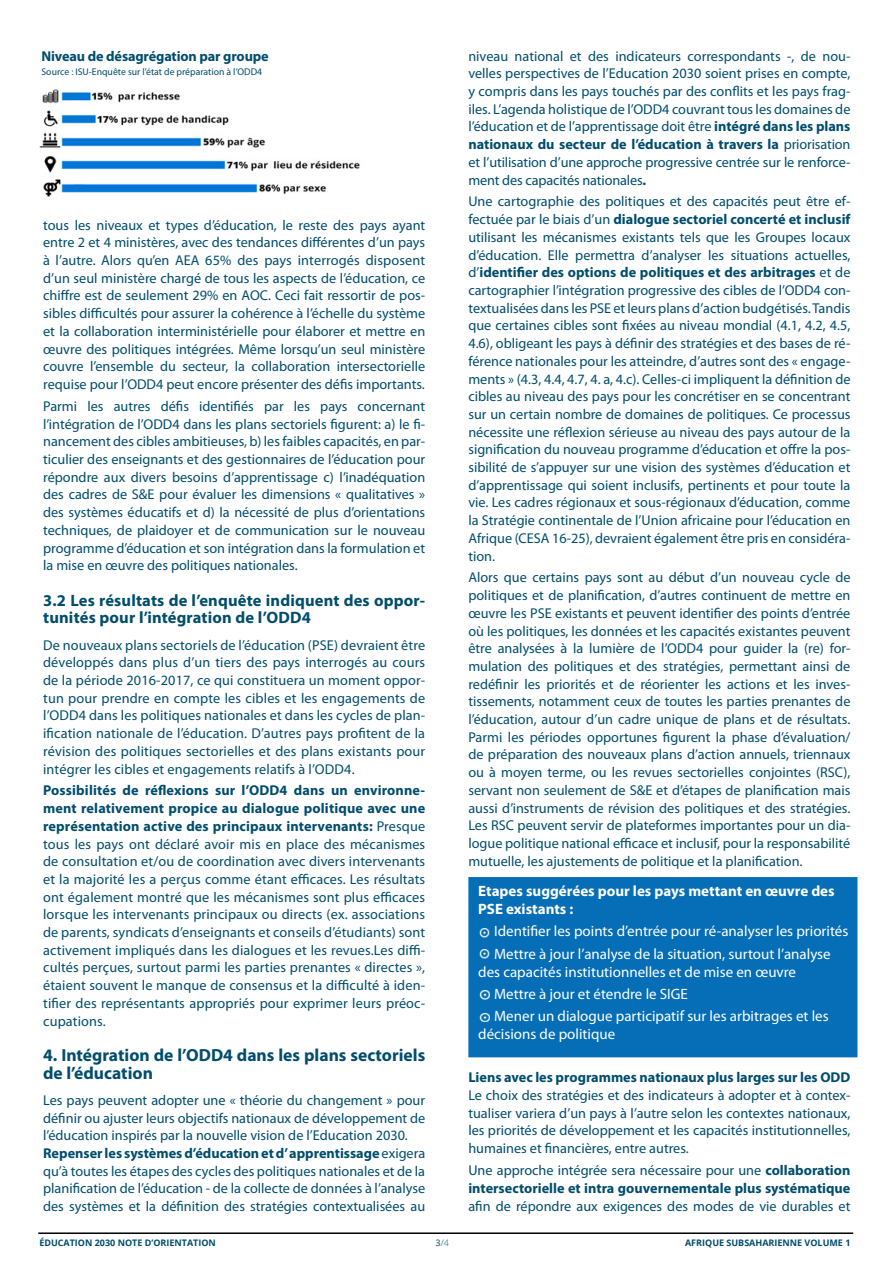
<style>
.page{position:relative;width:893px;height:1263px;background:#fff}
.page>*{position:absolute;margin:0;border:0;box-sizing:border-box;transform-origin:0 0}
.t1{font:700 17.55px/17.7px "Myriad Pro";color:#004d6d}
.t2{font:700 16.5px/17.7px "Myriad Pro";letter-spacing:.01em;color:#004d6d}
.t3{font:15px/22.2px "Myriad Pro";color:#fff}
.t4{font:700 15px/18px "Myriad Pro";color:#fff}
.t5{font:14.25px/17.7px "Myriad Pro";color:#004d6d;text-align:justify}
.t6{font:700 14.25px/17.7px "Myriad Pro";color:#004d6d}
.t7{font:9.75px "Myriad Pro";color:#004d6d}
.t8{font:700 9px "Open Sans";color:#004d6d}
.t9{font:300 9px "Open Sans";color:#004d6d}
.s1{font-weight:700}
.s2{font-weight:400}
</style>
<div class="page">
<hr style="left:38px;top:1232px;width:815px;height:2px;background:#000">
<img style="left:39px;top:89px;width:321px;height:108px">
<div style="left:468px;top:877px;width:389px;height:180px;background:#056eb7;border:2px solid #056eb7"></div>
<svg style="left:479px;top:949px;width:10px;height:10px"></svg>
<svg style="left:479px;top:928px;width:10px;height:10px"></svg>
<svg style="left:480px;top:990px;width:9px;height:9px"></svg>
<svg style="left:479px;top:1013px;width:10px;height:8px"></svg>
<p class="t6" style="left:41px;top:47px;width:229px">Niveau de désagrégation par groupe</p>
<p class="t7" style="left:41px;top:66px;width:222px">Source : ISU-Enquête sur l’état de préparation à l’ODD4</p>
<p class="t5" style="left:43px;top:216px;width:384px">tous les niveaux et types d’éducation, le reste des pays ayant entre 2 et 4 ministères, avec des tendances différentes d’un pays à l’autre. Alors qu’en AEA 65% des pays interrogés disposent d’un seul ministère chargé de tous les aspects de l’éducation, ce chiffre est de seulement 29% en AOC. Ceci fait ressortir de pos&shy;sibles difficultés pour assurer la cohérence à l’échelle du système et la collaboration interministérielle pour élaborer et mettre en œuvre des politiques intégrées. Même lorsqu’un seul ministère couvre l’ensemble du secteur, la collaboration intersectorielle requise pour l’ODD4 peut encore présenter des défis importants.</p>
<p class="t5" style="left:43px;top:397px;width:384px">Parmi les autres défis identifiés par les pays concernant l’intégration de l’ODD4 dans les plans sectoriels figurent: a) le fi&shy;nancement des cibles ambitieuses, b) les faibles capacités, en par&shy;ticulier des enseignants et des gestionnaires de l’éducation pour répondre aux divers besoins d’apprentissage c) l’inadéquation des cadres de S&amp;E pour évaluer les dimensions « qualitatives » des systèmes éducatifs et d) la nécessité de plus d’orientations techniques, de plaidoyer et de communication sur le nouveau programme d’éducation et son intégration dans la formulation et la mise en œuvre des politiques nationales.</p>
<p class="t2" style="left:43px;top:591px;width:384px">3.2 Les résultats de l’enquête indiquent des oppor&shy;tunités pour l’intégration de l’ODD4</p>
<p class="t5" style="left:43px;top:636px;width:384px">De nouveaux plans sectoriels de l’éducation (PSE) devraient être développés dans plus d’un tiers des pays interrogés au cours de la période 2016-2017, ce qui constituera un moment oppor&shy;tun pour prendre en compte les cibles et les engagements de l’ODD4 dans les politiques nationales et dans les cycles de plan&shy;ification nationale de l’éducation. D’autres pays profitent de la révision des politiques sectorielles et des plans existants pour intégrer les cibles et engagements relatifs à l’ODD4.</p>
<p class="t5" style="left:43px;top:782px;width:384px"><span class="s1">Possibilités de réflexions sur l’ODD4 dans un environne&shy;ment relativement propice au dialogue politique avec une représentation active des principaux intervenants:</span> Presque tous les pays ont déclaré avoir mis en place des mécanismes de consultation et/ou de coordination avec divers intervenants et la majorité les a perçus comme étant efficaces. Les résultats ont également montré que les mécanismes sont plus efficaces lorsque les intervenants principaux ou directs (ex. associations de parents, syndicats d’enseignants et conseils d’étudiants) sont activement impliqués dans les dialogues et les revues.Les diffi&shy;cultés perçues, surtout parmi les parties prenantes « directes », étaient souvent le manque de consensus et la difficulté à iden&shy;tifier des représentants appropriés pour exprimer leurs préoc&shy;cupations.</p>
<p class="t1" style="left:43px;top:1046px;width:384px">4. Intégration de l’ODD4 dans les plans sectoriels de l’éducation</p>
<p class="t5" style="left:43px;top:1091px;width:384px;text-align:left">Les pays peuvent adopter une « théorie du changement » pour définir ou ajuster leurs objectifs nationaux de développement de l’éducation inspirés par la nouvelle vision de l’Education 2030.<br><span class="s1">Repenser les systèmes d’éducation et d’ apprentissage</span> exigera qu’à toutes les étapes des cycles des politiques nationales et de la planification de l’éducation - de la collecte de données à l’analyse des systèmes et la définition des stratégies contextualisées au</p>
<p class="t5" style="left:468px;top:47px;width:384px">niveau national et des indicateurs correspondants -, de nou&shy;velles perspectives de l’Education 2030 soient prises en compte, y compris dans les pays touchés par des conflits et les pays frag&shy;iles. L’agenda holistique de l’ODD4 couvrant tous les domaines de l’éducation et de l’apprentissage doit être <span class="s1">intégré dans les plans nationaux du secteur de l’éducation à travers la</span> priorisation et l’utilisation d’une approche progressive centrée sur le renforce&shy;ment des capacités nationales<span class="s1">.</span></p>
<p class="t5" style="left:468px;top:193px;width:384px">Une cartographie des politiques et des capacités peut être ef&shy;fectuée par le biais d’un <span class="s1">dialogue sectoriel concerté et inclusif </span>utilisant les mécanismes existants tels que les Groupes locaux d’éducation. Elle permettra d’analyser les situations actuelles, d’<span class="s1">identifier des options de politiques et des arbitrages</span> et de cartographier l’intégration progressive des cibles de l’ODD4 con&shy;textualisées dans les PSE et leurs plans d’action budgétisés. Tandis que certaines cibles sont fixées au niveau mondial (4.1, 4.2, 4.5, 4.6), obligeant les pays à définir des stratégies et des bases de ré&shy;férence nationales pour les atteindre, d’autres sont des « engage&shy;ments » (4.3, 4.4, 4.7, 4. a, 4.c). Celles-ci impliquent la définition de cibles au niveau des pays pour les concrétiser en se concentrant sur un certain nombre de domaines de politiques. Ce processus nécessite une réflexion sérieuse au niveau des pays autour de la signification du nouveau programme d’éducation et offre la pos&shy;sibilité de s’appuyer sur une vision des systèmes d’éducation et d’apprentissage qui soient inclusifs, pertinents et pour toute la vie. Les cadres régionaux et sous-régionaux d’éducation, comme la Stratégie continentale de l’Union africaine pour l’éducation en Afrique (CESA 16-25), devraient également être pris en considéra&shy;tion.</p>
<p class="t5" style="left:468px;top:569px;width:384px">Alors que certains pays sont au début d’un nouveau cycle de politiques et de planification, d’autres continuent de mettre en œuvre les PSE existants et peuvent identifier des points d’entrée où les politiques, les données et les capacités existantes peuvent être analysées à la lumière de l’ODD4 pour guider la (re) for&shy;mulation des politiques et des stratégies, permettant ainsi de redéfinir les priorités et de réorienter les actions et les inves&shy;tissements, notamment ceux de toutes les parties prenantes de l’éducation, autour d’un cadre unique de plans et de résultats.<br>Parmi les périodes opportunes figurent la phase d’évaluation/ de préparation des nouveaux plans d’action annuels, triennaux ou à moyen terme, ou les revues sectorielles conjointes (RSC), servant non seulement de S&amp;E et d’étapes de planification mais aussi d’instruments de révision des politiques et des stratégies.<br>Les RSC peuvent servir de plateformes importantes pour un dia&shy;logue politique national efficace et inclusif, pour la responsabilité mutuelle, les ajustements de politique et la planification.</p>
<p class="t4" style="left:478px;top:881px;width:358px">Etapes suggérées pour les pays mettant en œuvre des<br>PSE existants :</p>
<p class="t3" style="left:494px;top:920px;width:356px">Identifier les points d’entrée pour ré-analyser les priorités<br>Mettre à jour l’analyse de la situation, surtout l’analyse</p>
<p class="t3" style="left:494px;top:960px;width:336px;text-indent:-16px">des capacités institutionnelles et de mise en œuvre<br>Mettre à jour et étendre le SIGE<br>Mener un dialogue participatif sur les arbitrages et les</p>
<p class="t3" style="left:478px;top:1023px;width:139px">décisions de politique</p>
<p class="t6" style="left:468px;top:1068px;width:384px">Liens avec les programmes nationaux plus larges sur les ODD</p>
<p class="t5" style="left:468px;top:1086px;width:384px">Le choix des stratégies et des indicateurs à adopter et à contex&shy;tualiser variera d’un pays à l’autre selon les contextes nationaux, les priorités de développement et les capacités institutionnelles, humaines et financières, entre autres.</p>
<p class="t6" style="left:468px;top:1161px;width:384px"><span class="s2">Une approche intégrée sera nécessaire pour une</span> collaboration intersectorielle et intra gouvernementale plus systématique</p>
<p class="t5" style="left:468px;top:1197px;width:384px">afin de répondre aux exigences des modes de vie durables et</p>
<p class="t8" style="left:39px;top:1237px;width:178px">ÉDUCATION 2030 NOTE D’ORIENTATION</p>
<p class="t9" style="left:436px;top:1237px;width:15px"><span class="s2">3</span>/4</p>
<p class="t8" style="left:685px;top:1237px;width:167px">AFRIQUE SUBSAHARIENNE VOLUME 1</p>
</div>
